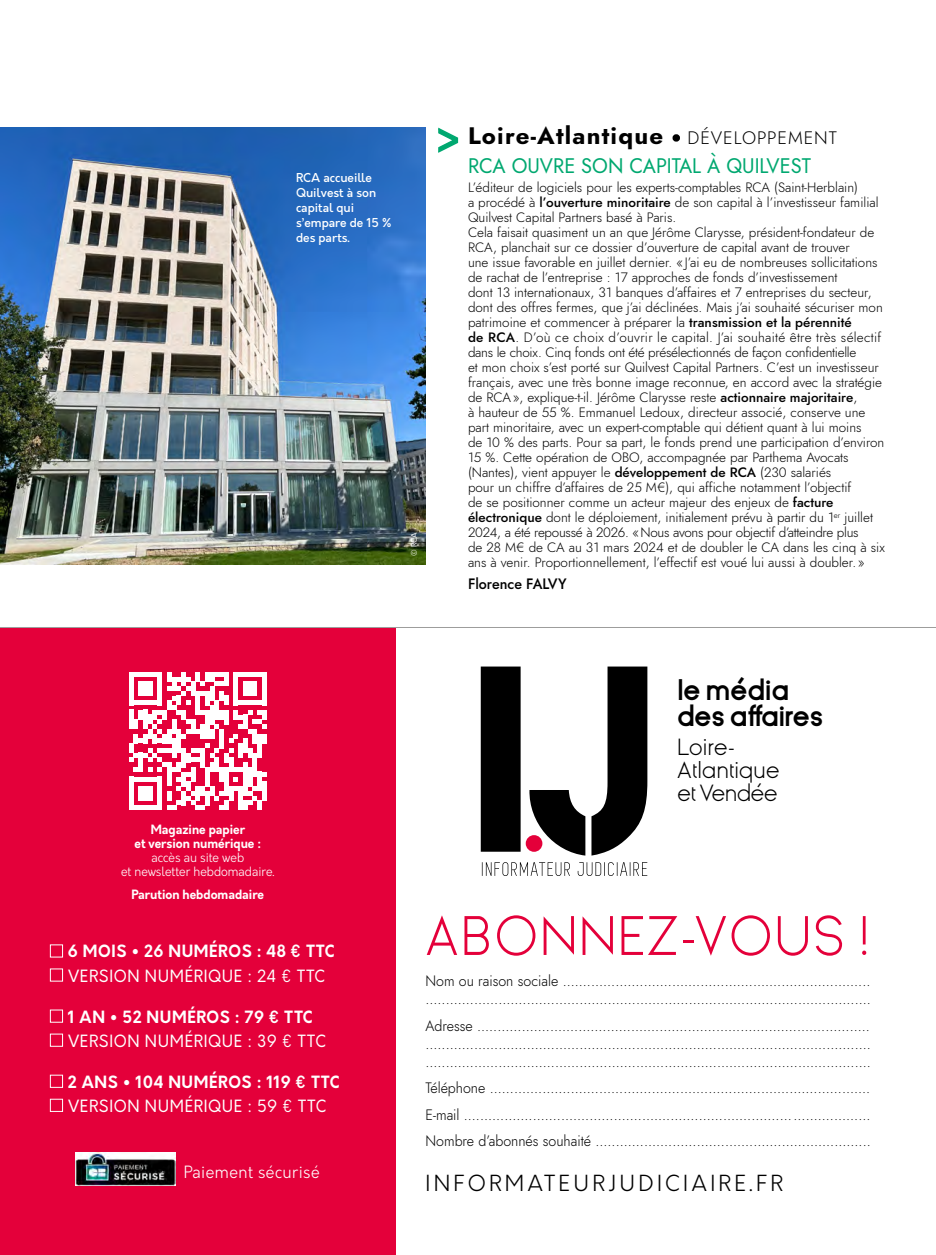
<style>
.page{position:relative;width:936px;height:1255px;background:#fff}
.page>*{position:absolute;margin:0;border:0;box-sizing:border-box;transform-origin:0 0}
.t1{font:300 57.45px "Ginora Sans";letter-spacing:.02em;color:#e4003a;scale:.95 1}
.t2{font:700 27.15px/26.1px "Ginora Sans";letter-spacing:-.02em;color:#000}
.t3{font:300 24.15px/23.1px "Ginora Sans";letter-spacing:-.01em;color:#000}
.t4{font:700 24px "Jost";letter-spacing:.05em;color:#000}
.t5{font:300 21.6px "Orkney";letter-spacing:.15em;color:#000}
.t6{font:21px "Jost";color:#00a870;scale:.95 1}
.t7{font:16.5px "Orkney";letter-spacing:.04em;color:#fff;scale:.95 1}
.t8{font:700 16.5px "Orkney";letter-spacing:.04em;color:#fff;scale:.95 1}
.t9{font:300 16.5px "Orkney";letter-spacing:.03em;color:#fff;scale:.95 1}
.t10{font:300 15px/18px "Jost";color:#000;text-align:justify;scale:.95 1}
.t11{font:500 15px "Jost";color:#000;scale:.95 1}
.t12{font:300 13.5px/15px "Jost";color:#000}
.t13{font:700 12.6px/14.1px "Orkney";color:#fff;text-align:center;scale:.95 1}
.t14{font:300 12.6px/14.1px "Orkney";color:#fff;text-align:center;scale:.95 1}
.t15{font:500 12px/15px "Orkney";color:#fff}
.t16{font:7.5px "Orkney";color:#fff}
.s1{font-weight:300;font-size:18px}
.s2{font-weight:500}
</style>
<div class="page">
<img style="left:0;top:128px;width:425px;height:436px">
<div style="left:0;top:627px;width:395px;height:627px;background:#e4003a"></div>
<svg style="left:480px;top:666px;width:167px;height:189px"></svg>
<div style="left:525px;top:835px;width:17px;height:16px;background:#e4003a;border-radius:50%"></div>
<svg style="left:482px;top:862px;width:165px;height:14px"></svg>
<img style="left:76px;top:1152px;width:99px;height:33px">
<div style="left:50px;top:944px;width:13px;height:13px;border:1px solid #fff"></div>
<div style="left:50px;top:968px;width:13px;height:13px;border:1px solid #fff"></div>
<div style="left:50px;top:1009px;width:13px;height:13px;border:1px solid #fff"></div>
<div style="left:50px;top:1033px;width:13px;height:13px;border:1px solid #fff"></div>
<div style="left:50px;top:1074px;width:13px;height:13px;border:1px solid #fff"></div>
<div style="left:50px;top:1098px;width:13px;height:13px;border:1px solid #fff"></div>
<svg style="left:129px;top:672px;width:138px;height:138px"></svg>
<div style="left:262px;top:781px;width:5px;height:19px;background:#fff"></div>
<hr style="left:0;top:627px;width:935px;height:1px;background:#9d9d9c">
<svg style="left:438px;top:127px;width:21px;height:26px"></svg>
<p class="t15" style="left:296px;top:170px;width:97px">RCA accueille<br>Quilvest à son capital qui s’empare de 15 % des parts.</p>
<p class="t16" style="left:409px;top:556px;width:25px;rotate:-90deg">© RCA</p>
<h3 class="t4" style="left:468px;top:119px;width:370px">Loire-Atlantique <sub>•</sub> <span class="s1">DÉVELOPPEMENT</span></h3>
<h3 class="t6" style="left:468px;top:151px;width:362px">RCA OUVRE SON CAPITAL À QUILVEST</h3>
<p class="t12" style="left:468px;top:180px;width:418px">L’éditeur de logiciels pour les experts-comptables RCA (Saint-Herblain)<br>a procédé à <span class="s2">l’ouverture minoritaire</span> de son capital à l’investisseur familial Quilvest Capital Partners basé à Paris.<br>Cela faisait quasiment un an que Jérôme Clarysse, président-fondateur de RCA, planchait sur ce dossier d’ouverture de capital avant de trouver<br>une issue favorable en juillet dernier. « J’ai eu de nombreuses sollicitations de rachat de l’entreprise : 17 approches de fonds d’investissement<br>dont 13 internationaux, 31 banques d’affaires et 7 entreprises du secteur, dont des offres fermes, que j’ai déclinées. Mais j’ai souhaité sécuriser mon patrimoine et commencer à préparer la <span class="s2">transmission et la pérennité<br>de RCA</span>. D’où ce choix d’ouvrir le capital. J’ai souhaité être très sélectif dans le choix. Cinq fonds ont été présélectionnés de façon confidentielle<br>et mon choix s’est porté sur Quilvest Capital Partners. C’est un investisseur français, avec une très bonne image reconnue, en accord avec la stratégie de RCA», explique-t-il. Jérôme Clarysse reste <span class="s2">actionnaire majoritaire</span>,<br>à hauteur de 55 %. Emmanuel Ledoux, directeur associé, conserve une part minoritaire, avec un expert-comptable qui détient quant à lui moins<br>de 10 % des parts. Pour sa part, le fonds prend une participation d’environ 15 %. Cette opération de OBO, accompagnée par Parthema Avocats (Nantes), vient appuyer le <span class="s2">développement de RCA</span> (230 salariés<br>pour un chiffre d’affaires de 25 M€), qui affiche notamment l’objectif<br>de se positionner comme un acteur majeur des enjeux de <span class="s2">facture électronique</span> dont le déploiement, initialement prévu à partir du 1<sup>er</sup> juillet 2024, a été repoussé à 2026. «Nous avons pour objectif d’atteindre plus<br>de 28 M€ de CA au 31 mars 2024 et de doubler le CA dans les cinq à six ans à venir. Proportionnellement, l’effectif est voué lui aussi à doubler.»</p>
<p class="t11" style="left:468px;top:574px;width:105px">Florence FALVY</p>
<p class="t13" style="left:134px;top:822px;width:135px">Magazine papier<br>et version numérique :</p>
<p class="t14" style="left:121px;top:850px;width:163px">accès au site web<br>et newsletter hebdomadaire.</p>
<p class="t13" style="left:131px;top:887px;width:141px">Parution hebdomadaire</p>
<p class="t8" style="left:68px;top:940px;width:282px">6 MOIS • 26 NUMÉROS : 48 € TTC</p>
<p class="t7" style="left:68px;top:964px;width:272px">VERSION NUMÉRIQUE : 24 € TTC</p>
<p class="t8" style="left:68px;top:1005px;width:259px">1 AN • 52 NUMÉROS : 79 € TTC</p>
<p class="t7" style="left:68px;top:1029px;width:273px">VERSION NUMÉRIQUE : 39 € TTC</p>
<p class="t8" style="left:68px;top:1070px;width:287px">2 ANS • 104 NUMÉROS : 119 € TTC</p>
<p class="t7" style="left:68px;top:1095px;width:273px">VERSION NUMÉRIQUE : 59 € TTC</p>
<p class="t9" style="left:184px;top:1160px;width:145px">Paiement sécurisé</p>
<h2 class="t2" style="left:677px;top:677px;width:147px">le média des affaires</h2>
<h3 class="t3" style="left:677px;top:735px;width:104px">Loire-<br>Atlantique et Vendée</h3>
<h1 class="t1" style="left:425px;top:905px;width:472px">ABONNEZ-VOUS !</h1>
<p class="t10" style="left:425px;top:971px;width:470px">Nom ou raison sociale ............................................................................ ..............................................................................................................</p>
<p class="t10" style="left:425px;top:1016px;width:470px">Adresse ................................................................................................. .............................................................................................................. ..............................................................................................................</p>
<p class="t10" style="left:425px;top:1074px;width:470px;line-height:26.5px">Téléphone ..............................................................................................<br>E-mail ....................................................................................................<br>Nombre d’abonnés souhaité ....................................................................</p>
<h3 class="t5" style="left:425px;top:1169px;width:359px">INFORMATEURJUDICIAIRE.FR</h3>
</div>
